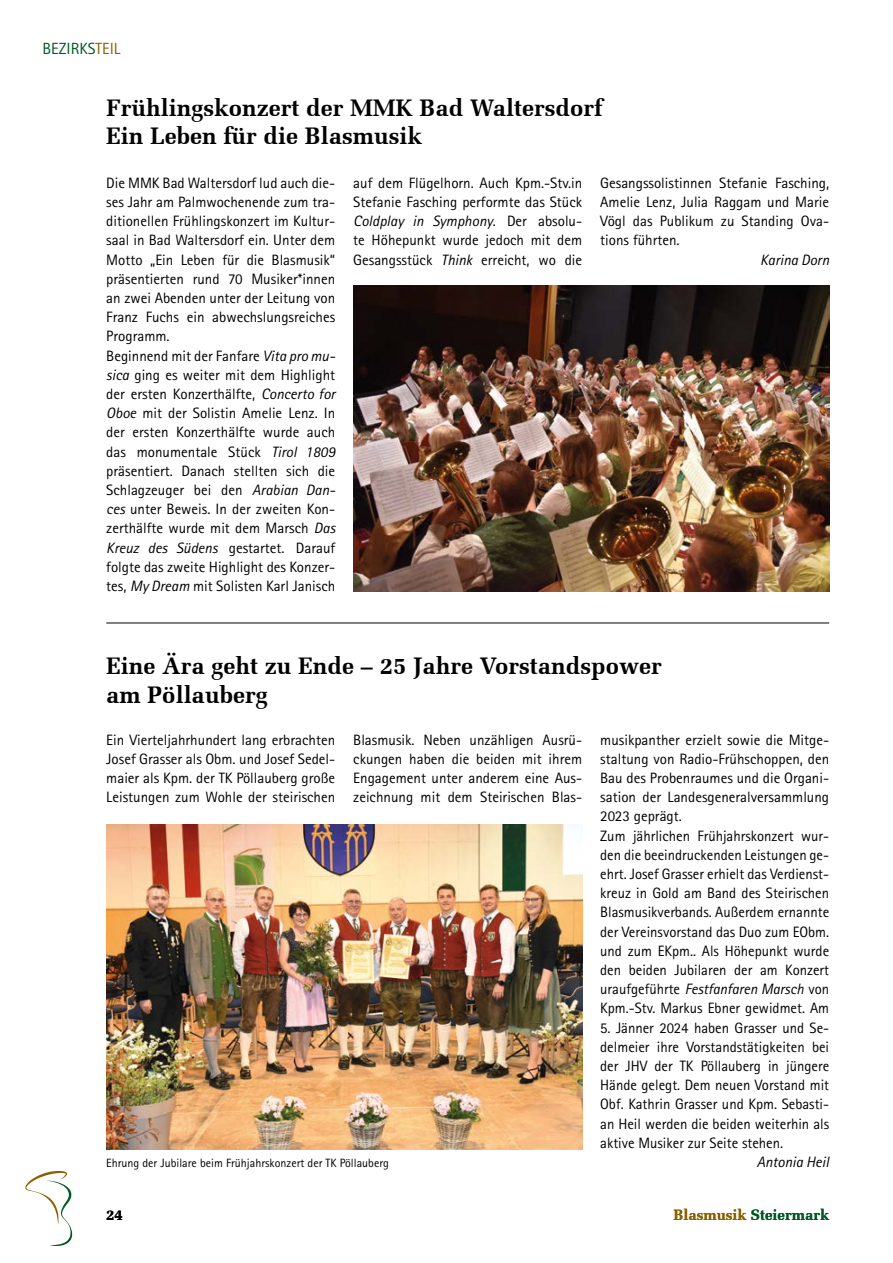
<style>
.page{position:relative;width:893px;height:1263px;background:#fff}
.page>*{position:absolute;margin:0;border:0;box-sizing:border-box;transform-origin:0 0}
.t1{font:700 24px/28.8px "Melior";color:#000}
.t2{font:16.2px "Rotis Sans Serif Std";color:#005924}
.t3{font:15px/19.2px "Rotis Sans Serif Std";color:#000;text-align:justify}
.t4{font:italic 15px "Rotis Sans Serif Std";color:#000}
.t5{font:700 15px "Melior";color:#005924}
.t6{font:700 15px "Melior";color:#000}
.t7{font:12px "Rotis Sans Serif Std";color:#000}
.s1{color:#8b6100}
.s2{font-style:italic}
</style>
<div class="page">
<svg style="left:25px;top:1171px;width:47px;height:75px"></svg>
<img style="left:106px;top:825px;width:476px;height:324px">
<img style="left:353px;top:286px;width:476px;height:305px">
<hr style="left:106px;top:623px;width:723px;height:1px;background:#000">
<p class="t2" style="left:43px;top:39px;width:79px">BEZIRKS<span class="s1">TEIL</span></p>
<h1 class="t1" style="left:106px;top:93px;width:497px">Frühlingskonzert der MMK Bad Waltersdorf<br>Ein Leben für die Blasmusik</h1>
<p class="t3" style="left:106px;top:173px;width:231px;text-align:left">Die MMK Bad Waltersdorf lud auch die&shy;ses Jahr am Palmwochenende zum tra&shy;ditionellen Frühlingskonzert im Kultur&shy;saal in Bad Waltersdorf ein. Unter dem Motto „Ein Leben für die Blasmusik“ präsentierten rund 70 Musiker*innen an zwei Abenden unter der Leitung von Franz Fuchs ein abwechslungsreiches Programm.<br>Beginnend mit der Fanfare <span class="s2">Vita pro mu&shy;sica</span> ging es weiter mit dem Highlight der ersten Konzerthälfte, <span class="s2">Concerto for Oboe</span> mit der Solistin Amelie Lenz. In der ersten Konzerthälfte wurde auch das monumentale Stück <span class="s2">Tirol 1809 </span>präsentiert. Danach stellten sich die Schlagzeuger bei den <span class="s2">Arabian Dan&shy;ces</span> unter Beweis. In der zweiten Kon&shy;zerthälfte wurde mit dem Marsch <span class="s2">Das Kreuz des Südens</span> gestartet. Darauf folgte das zweite Highlight des Konzer&shy;tes, <span class="s2">My Dream</span> mit Solisten Karl Janisch</p>
<p class="t3" style="left:353px;top:173px;width:230px">auf dem Flügelhorn. Auch Kpm.-Stv.in Stefanie Fasching performte das Stück <span class="s2">Coldplay in Symphony</span>. Der absolu&shy;te Höhepunkt wurde jedoch mit dem Gesangsstück <span class="s2">Think</span> erreicht, wo die</p>
<p class="t3" style="left:600px;top:173px;width:230px">Gesangssolistinnen Stefanie Fasching, Amelie Lenz, Julia Raggam und Marie Vögl das Publikum zu Standing Ova&shy;tions führten.</p>
<p class="t4" style="left:760px;top:251px;width:70px">Karina Dorn</p>
<h1 class="t1" style="left:106px;top:651px;width:557px">Eine Ära geht zu Ende – 25 Jahre Vorstandspower am Pöllauberg</h1>
<p class="t3" style="left:106px;top:730px;width:230px">Ein Vierteljahrhundert lang erbrachten Josef Grasser als Obm. und Josef Sedel&shy;maier als Kpm. der TK Pöllauberg große Leistungen zum Wohle der steirischen</p>
<p class="t3" style="left:353px;top:730px;width:230px">Blasmusik. Neben unzähligen Ausrü&shy;ckungen haben die beiden mit ihrem Engagement unter anderem eine Aus&shy;zeichnung mit dem Steirischen Blas-</p>
<p class="t3" style="left:600px;top:730px;width:230px;text-align:left">musikpanther erzielt sowie die Mitge&shy;staltung von Radio-Frühschoppen, den Bau des Probenraumes und die Organi&shy;sation der Landesgeneralversammlung 2023 geprägt.<br>Zum jährlichen Frühjahrskonzert wur&shy;den die beeindruckenden Leistungen ge&shy;ehrt. Josef Grasser erhielt das Verdienst&shy;kreuz in Gold am Band des Steirischen Blasmusikverbands. Außerdem ernannte der Vereinsvorstand das Duo zum EObm. und zum EKpm.. Als Höhepunkt wurde den beiden Jubilaren der am Konzert uraufgeführte <span class="s2">Festfanfaren Marsch</span> von Kpm.-Stv. Markus Ebner gewidmet. Am</p>
<p class="t3" style="left:600px;top:1018px;width:230px">5. Jänner 2024 haben Grasser und Se&shy;delmeier ihre Vorstandstätigkeiten bei der JHV der TK Pöllauberg in jüngere Hände gelegt. Dem neuen Vorstand mit Obf. Kathrin Grasser und Kpm. Sebasti&shy;an Heil werden die beiden weiterhin als aktive Musiker zur Seite stehen.</p>
<p class="t4" style="left:757px;top:1153px;width:74px">Antonia Heil</p>
<p class="t7" style="left:106px;top:1156px;width:284px">Ehrung der Jubilare beim Frühjahrskonzert der TK Pöllauberg</p>
<p class="t6" style="left:106px;top:1206px;width:18px">24</p>
<p class="t5" style="left:673px;top:1206px;width:157px"><span class="s1">Blasmusik</span> Steiermark</p>
</div>
